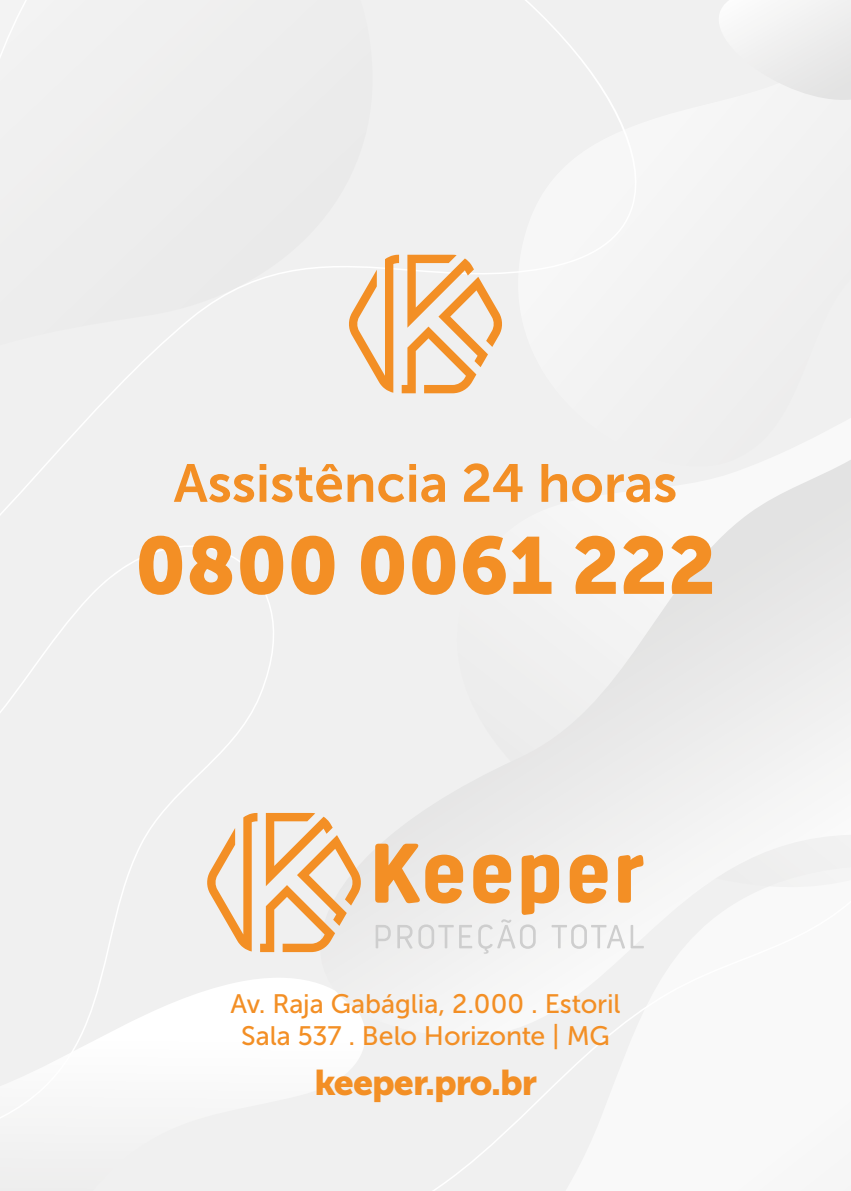
<style>
.page{position:relative;width:851px;height:1191px;background:#fff}
.page>*{position:absolute;margin:0;border:0;box-sizing:border-box;transform-origin:0 0}
.t1{font:80px "Museo Sans 900";color:#f38f25}
.t2{font:53.2px "Museo Sans 700";color:#f38f25}
.t3{font:35.6px "Museo Sans 900";letter-spacing:-.03em;color:#f38f25}
.t4{font:26.6px/32px "Museo Sans 500";letter-spacing:-.005em;color:#f38f25;text-align:center}
</style>
<div class="page">
<div style="left:648px;top:0;width:202px;height:333px;background:#f2f2f2"></div>
<svg style="left:686px;top:0;width:164px;height:105px"></svg>
<div style="left:648px;top:333px;width:202px;height:126px;background:#f0f0f0"></div>
<svg style="left:648px;top:459px;width:202px;height:215px"></svg>
<div style="left:0;top:734px;width:101px;height:457px;background:#f0f0f0"></div>
<svg style="left:101px;top:674px;width:749px;height:517px;fill:#f0f0f0"></svg>
<div style="left:0;top:0;width:648px;height:734px;background:#f0f0f0"></div>
<svg style="left:206px;top:813px;width:156px;height:139px"></svg>
<svg style="left:375px;top:843px;width:268px;height:110px"></svg>
<svg style="left:348px;top:255px;width:155px;height:138px"></svg>
<h2 class="t2" style="left:174px;top:454px;width:505px">Assistência 24 horas</h2>
<h1 class="t1" style="left:135px;top:520px;width:582px">0800 0061 222</h1>
<p class="t4" style="left:230px;top:988px;width:391px">Av. Raja Gabáglia, 2.000 . Estoril<br>Sala 537 . Belo Horizonte | MG</p>
<h3 class="t3" style="left:314px;top:1062px;width:224px">keeper.pro.br</h3>
</div>
